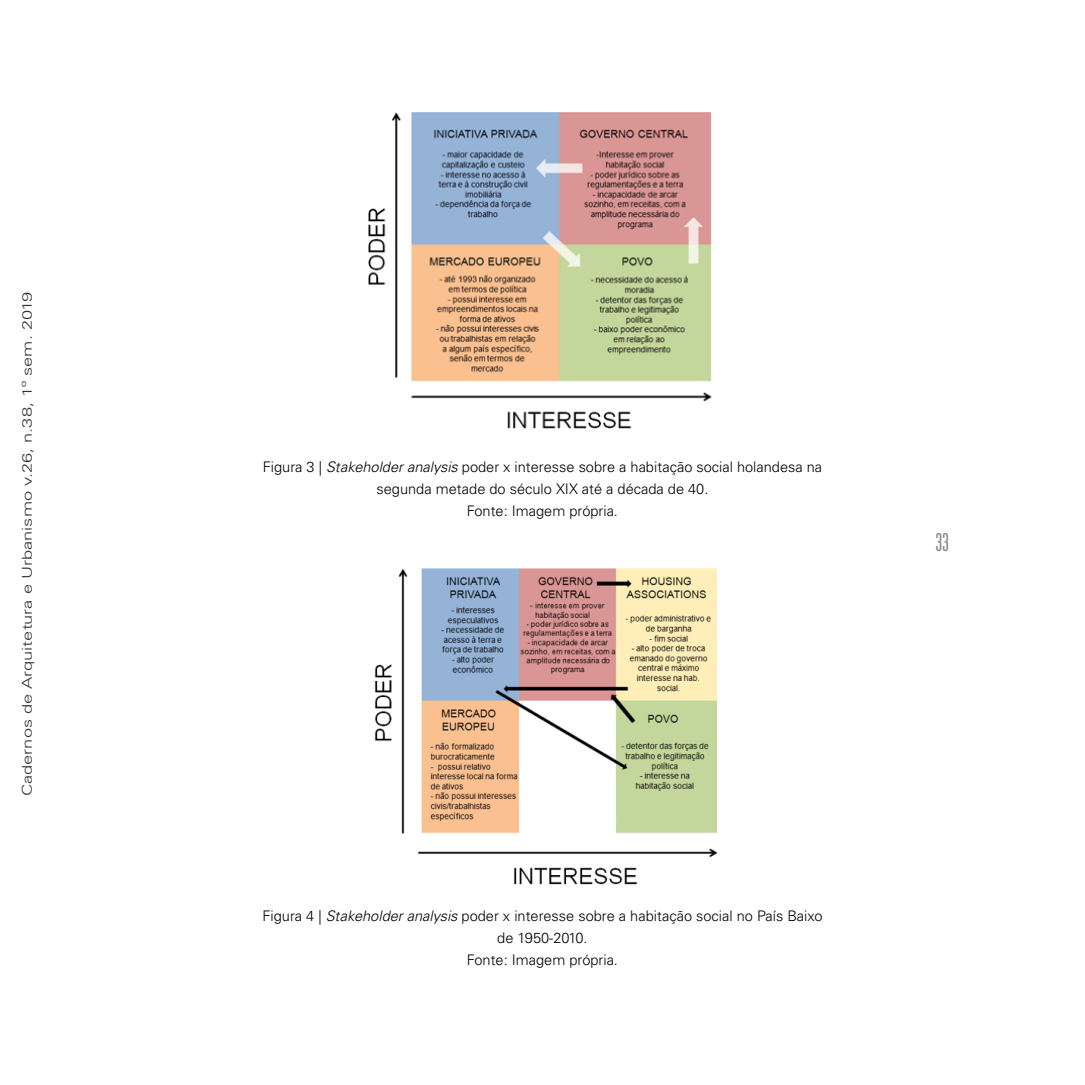
<style>
.page{position:relative;width:1085px;height:1085px;background:#fff}
.page>*{position:absolute;margin:0;border:0;box-sizing:border-box;transform-origin:0 0}
.t1{font:300 ultra-condensed 24.75px "Univers LT Std";color:#858585}
.t2{font:300 14.62px/21.8px "Univers LT Std";color:#000;text-align:center}
.t3{font:300 13.5px "Univers LT Std";color:#333;scale:1.35 1}
.s1{font-style:italic}
</style>
<div class="page">
<img style="left:368px;top:112px;width:344px;height:317px">
<img style="left:374px;top:568px;width:343px;height:317px">
<p class="t3" style="left:19px;top:796px;width:375px;rotate:-90deg">Cadernos de Arquitetura e Urbanismo v.26, n.38, 1º sem. 2019</p>
<p class="t2" style="left:263px;top:455px;width:561px">Figura 3 | <span class="s1">Stakeholder analysis</span> poder x interesse sobre a habitação social holandesa na segunda metade do século XIX até a década de 40.<br>Fonte: Imagem própria.</p>
<h1 class="t1" style="left:935px;top:529px;width:15px">33</h1>
<p class="t2" style="left:262px;top:904px;width:561px">Figura 4 | <span class="s1">Stakeholder analysis</span> poder x interesse sobre a habitação social no País Baixo de 1950-2010.<br>Fonte: Imagem própria.</p>
</div>
